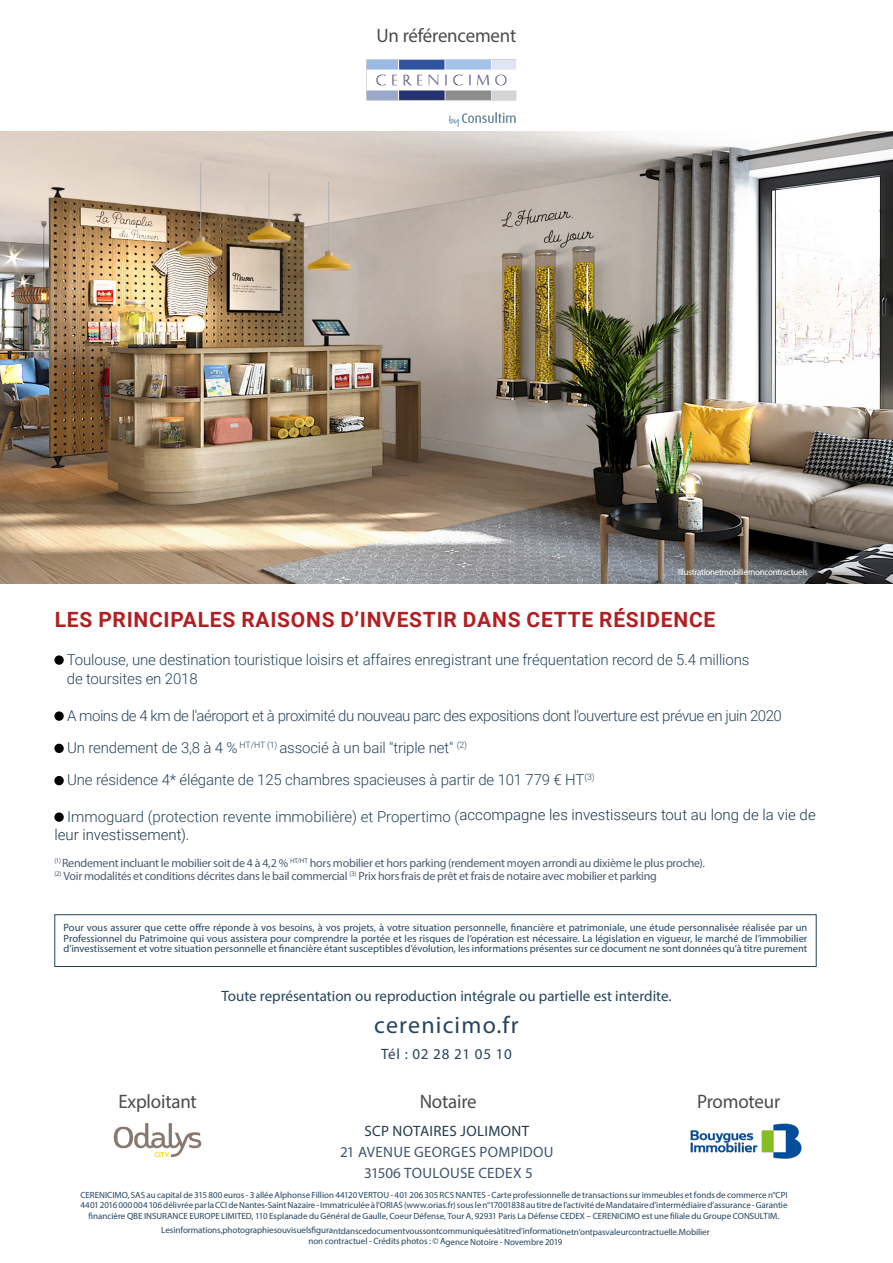
<style>
.page{position:relative;width:893px;height:1263px;background:#fff}
.page>*{position:absolute;margin:0;border:0;box-sizing:border-box;transform-origin:0 0}
.t1{font:24px "Myriad Pro";letter-spacing:.05em;color:#25445d}
.t2{font:700 21px "Roboto";letter-spacing:.035em;color:#b21f23}
.t3{font:19.5px "Myriad Pro";letter-spacing:-.01em;color:#4b4c4d}
.t4{font:300 15px/19.5px "Roboto";letter-spacing:-.01em;color:#25445d}
.t5{font:300 15px/18px "Roboto";color:#1a374b}
.t6{font:300 15px "Roboto";letter-spacing:-.03em;color:#25445d}
.t7{font:15px "Myriad Pro";color:#25445d}
.t8{font:15px "Myriad Pro";letter-spacing:.02em;color:#41556d}
.t9{font:15px "Myriad Pro";letter-spacing:.02em;color:#233a4f}
.t10{font:15px "Myriad Pro";letter-spacing:.05em;color:#25445d}
.t11{font:12px "Myriad Pro";letter-spacing:-.02em;color:#4a5c72}
.t12{font:10.5px/10.5px "Myriad Pro";color:#25445d;text-align:justify}
.t13{font:9px/10.5px "Myriad Pro";letter-spacing:-.005em;color:#25445d;text-align:center}
.t14{font:9px "Myriad Pro";letter-spacing:-.03em;color:#fff}
.s1{color:#25445d}
</style>
<div class="page">
<svg style="left:54px;top:655px;width:10px;height:10px"></svg>
<svg style="left:54px;top:711px;width:10px;height:10px"></svg>
<div style="left:54px;top:744px;width:10px;height:9px;background:#000;border-radius:50%"></div>
<div style="left:54px;top:776px;width:10px;height:9px;background:#000;border-radius:50%"></div>
<svg style="left:54px;top:812px;width:10px;height:10px"></svg>
<img style="left:113px;top:1123px;width:89px;height:35px">
<img style="left:690px;top:1123px;width:112px;height:36px">
<img style="left:0;top:131px;width:893px;height:452px">
<div style="left:54px;top:914px;width:763px;height:53px;border:1px solid #25445d"></div>
<img style="left:354px;top:59px;width:185px;height:74px">
<p class="t3" style="left:377px;top:24px;width:141px">Un référencement</p>
<p class="t14" style="left:678px;top:566px;width:131px">Illustration et mobilier non contractuels</p>
<p class="t2" style="left:55px;top:605px;width:662px">LES PRINCIPALES RAISONS D’INVESTIR DANS CETTE RÉSIDENCE</p>
<p class="t4" style="left:67px;top:649px;width:684px">Toulouse, une destination touristique loisirs et affaires enregistrant une fréquentation record de 5.4 millions de toursites en 2018</p>
<p class="t6" style="left:67px;top:705px;width:716px">A moins de 4 km de l'aéroport et à proximité du nouveau parc des expositions dont l'ouverture est prévue en juin 2020</p>
<p class="t4" style="left:67px;top:737px;width:401px">Un rendement de 3,8 à 4 % <sup>HT/HT</sup> <sup>(1)</sup> associé à un bail "triple net" <sup>(2)</sup></p>
<p class="t4" style="left:67px;top:770px;width:529px">Une résidence 4* élégante de 125 chambres spacieuses à partir de 101 779 € HT<sup>(3)</sup></p>
<p class="t5" style="left:54px;top:807px;width:763px;text-indent:13px"><span class="s1">Immoguard (protection revente immobilière) et Propertimo (</span>accompagne les investisseurs tout au long de la vie de leur investissement).</p>
<p class="t11" style="left:54px;top:855px;width:652px"><sup>(1)</sup> Rendement incluant le mobilier soit de 4 à 4,2 % <sup>HT/HT</sup> hors mobilier et hors parking (rendement moyen arrondi au dixième le plus proche).</p>
<p class="t11" style="left:54px;top:869px;width:604px"><sup>(2)</sup> Voir modalités et conditions décrites dans le bail commercial <sup>(3)</sup> Prix hors frais de prêt et frais de notaire avec mobilier et parking</p>
<p class="t12" style="left:64px;top:922px;width:745px">Pour vous assurer que cette offre réponde à vos besoins, à vos projets, à votre situation personnelle, financière et patrimoniale, une étude personnalisée réalisée par un Professionnel du Patrimoine qui vous assistera pour comprendre la portée et les risques de l’opération est nécessaire. La législation en vigueur, le marché de l’immobilier d’investissement et votre situation personnelle et financière étant susceptibles d’évolution, les informations présentes sur ce document ne sont données qu’à titre purement</p>
<p class="t7" style="left:221px;top:987px;width:451px">Toute représentation ou reproduction intégrale ou partielle est interdite.</p>
<p class="t1" style="left:374px;top:1010px;width:146px">cerenicimo.fr</p>
<p class="t10" style="left:381px;top:1045px;width:132px">Tél : 02 28 21 05 10</p>
<p class="t3" style="left:118px;top:1089px;width:80px">Exploitant</p>
<p class="t3" style="left:420px;top:1089px;width:58px">Notaire</p>
<p class="t3" style="left:697px;top:1089px;width:85px">Promoteur</p>
<p class="t9" style="left:365px;top:1122px;width:166px">SCP NOTAIRES JOLIMONT</p>
<p class="t8" style="left:340px;top:1143px;width:215px">21 AVENUE GEORGES POMPIDOU</p>
<p class="t8" style="left:364px;top:1164px;width:170px">31506 TOULOUSE CEDEX 5</p>
<p class="t13" style="left:81px;top:1189px;width:708px">CERENICIMO, SAS au capital de 315 800 euros - 3 allée Alphonse Fillion 44120 VERTOU - 401 206 305 RCS NANTES - Carte professionnelle de transactions sur immeubles et fonds de commerce n°CPI<br>4401 2016 000 004 106 délivrée par la CCI de Nantes-Saint Nazaire - Immatriculée à l'ORIAS (www.orias.fr) sous le n°17001838 au titre de l'activité de Mandataire d'intermédiaire d'assurance - Garantie financière QBE INSURANCE EUROPE LIMITED, 110 Esplanade du Général de Gaulle, Coeur Défense, Tour A, 92931 Paris La Défense CEDEX – CERENICIMO est une filiale du Groupe CONSULTIM.</p>
<p class="t13" style="left:161px;top:1225px;width:550px">Les informations, photographies ou visuels figurant dans ce document vous sont communiquées à titre d’information et n’ont pas valeur contractuelle. Mobilier non contractuel - Crédits photos : © Agence Notoire - Novembre 2019</p>
</div>
